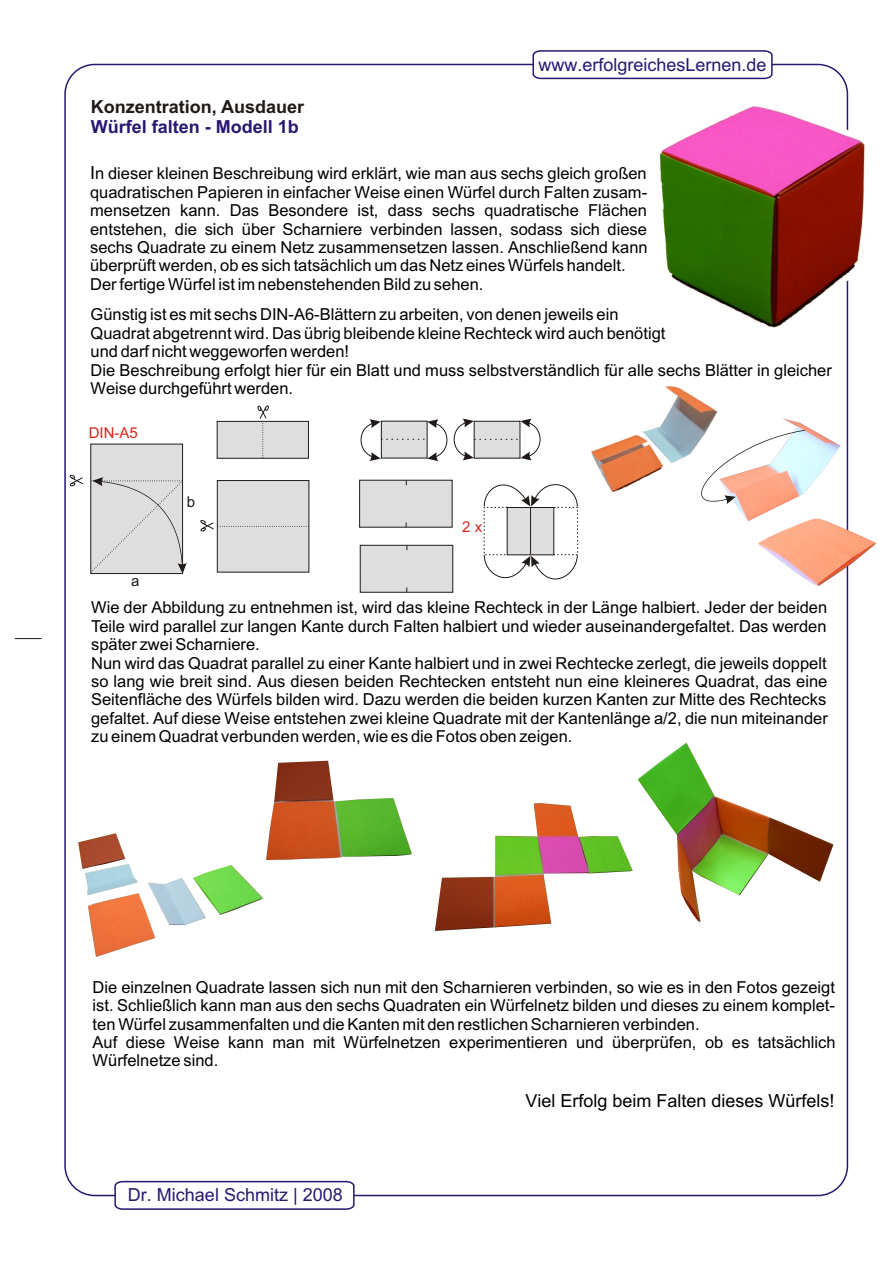
<style>
.page{position:relative;width:894px;height:1263px;background:#fff}
.page>*{position:absolute;margin:0;border:0;box-sizing:border-box;transform-origin:0 0}
.t1{font:18px "Arial";color:#291770}
.t2{font:18px "Arial";color:#000}
.t3{font:700 18px "Arial";color:#1f1a17}
.t4{font:700 18px "Arial";color:#291770}
.t5{font:16.5px/18.5px "Arial";color:#000}
.t6{font:15px "Arial";color:#d9261c}
.t7{font:15px "Arial";color:#1f1a17}
.s1{font-size:18px}
</style>
<div class="page">
<svg style="left:532px;top:50px;width:241px;height:30px"></svg>
<svg style="left:114px;top:1180px;width:241px;height:30px"></svg>
<svg style="left:15px;top:638px;width:27px;height:1px"></svg>
<div style="left:217px;top:480px;width:92px;height:93px;background:#dedede;border:1px solid #1f1a17"></div>
<div style="left:360px;top:545px;width:93px;height:48px;background:#dedede;border:1px solid #1f1a17"></div>
<div style="left:359px;top:480px;width:94px;height:48px;background:#dedede;border:1px solid #1f1a17"></div>
<div style="left:90px;top:444px;width:93px;height:130px;background:#dedede"></div>
<svg style="left:90px;top:477px;width:97px;height:97px"></svg>
<svg style="left:70px;top:474px;width:13px;height:13px"></svg>
<svg style="left:200px;top:519px;width:109px;height:13px"></svg>
<svg style="left:484px;top:555px;width:94px;height:25px"></svg>
<svg style="left:484px;top:484px;width:94px;height:23px"></svg>
<div style="left:507px;top:507px;width:47px;height:48px;background:#dedede"></div>
<hr style="left:530px;top:507px;width:1px;height:48px;background:#1f1a17">
<div style="left:217px;top:421px;width:92px;height:38px;background:#dedede;border:1px solid #1f1a17"></div>
<svg style="left:257px;top:405px;width:12px;height:53px"></svg>
<svg style="left:360px;top:419px;width:181px;height:42px"></svg>
<img style="left:758px;top:519px;width:118px;height:67px">
<img style="left:735px;top:418px;width:106px;height:103px">
<svg style="left:701px;top:430px;width:104px;height:74px"></svg>
<img style="left:659px;top:95px;width:206px;height:240px">
<img style="left:591px;top:386px;width:127px;height:110px">
<img style="left:78px;top:833px;width:47px;height:36px">
<img style="left:88px;top:893px;width:67px;height:64px">
<img style="left:85px;top:864px;width:53px;height:31px">
<img style="left:193px;top:865px;width:70px;height:50px">
<img style="left:148px;top:878px;width:58px;height:47px">
<img style="left:266px;top:761px;width:146px;height:99px">
<img style="left:435px;top:803px;width:198px;height:128px">
<img style="left:638px;top:743px;width:196px;height:179px">
<p class="t3" style="left:91px;top:100px;width:215px">Konzentration, Ausdauer</p>
<p class="t4" style="left:91px;top:120px;width:210px">Würfel falten - Modell 1b</p>
<p class="t1" style="left:539px;top:57px;width:230px">www.erfolgreichesLernen.de</p>
<p class="t5" style="left:90px;top:165px;width:559px"><span class="s1">I</span>n dieser kleinen Beschreibung wird erklärt, wie man aus sechs gleich großen quadratischen Papieren in einfacher Weise einen Würfel durch Falten zusam&shy;mensetzen kann. Das Besondere ist, dass sechs quadratische Flächen entstehen, die sich über Scharniere verbinden lassen, sodass sich diese sechs Quadrate zu einem Netz zusammensetzen lassen. Anschließend kann überprüft werden, ob es sich tatsächlich um das Netz eines Würfels handelt.<br>Der fertige Würfel ist im nebenstehenden Bild zu sehen.</p>
<p class="t5" style="left:91px;top:307px;width:743px">Günstig ist es mit sechs DIN-A6-Blättern zu arbeiten, von denen jeweils ein<br>Quadrat abgetrennt wird. Das übrig bleibende kleine Rechteck wird auch benötigt<br>und darf nicht weggeworfen werden!<br>Die Beschreibung erfolgt hier für ein Blatt und muss selbstverständlich für alle sechs Blätter in gleicher Weise durchgeführt werden.</p>
<p class="t6" style="left:89px;top:427px;width:51px">DIN-A5</p>
<p class="t7" style="left:131px;top:575px;width:10px">a</p>
<p class="t7" style="left:187px;top:497px;width:10px">b</p>
<p class="t6" style="left:462px;top:521px;width:22px">2 x</p>
<p class="t5" style="left:91px;top:600px;width:738px">Wie der Abbildung zu entnehmen ist, wird das kleine Rechteck in der Länge halbiert. Jeder der beiden Teile wird parallel zur langen Kante durch Falten halbiert und wieder auseinandergefaltet. Das werden später zwei Scharniere.<br>Nun wird das Quadrat parallel zu einer Kante halbiert und in zwei Rechtecke zerlegt, die jeweils doppelt so lang wie breit sind. Aus diesen beiden Rechtecken entsteht nun eine kleineres Quadrat, das eine Seitenfläche des Würfels bilden wird. Dazu werden die beiden kurzen Kanten zur Mitte des Rechtecks gefaltet. Auf diese Weise entstehen zwei kleine Quadrate mit der Kantenlänge a/2, die nun miteinander zu einem Quadrat verbunden werden, wie es die Fotos oben zeigen.</p>
<p class="t5" style="left:93px;top:979px;width:745px">Die einzelnen Quadrate lassen sich nun mit den Scharnieren verbinden, so wie es in den Fotos gezeigt ist. Schließlich kann man aus den sechs Quadraten ein Würfelnetz bilden und dieses zu einem komplet&shy;ten Würfel zusammenfalten und die Kanten mit den restlichen Scharnieren verbinden.<br>Auf diese Weise kann man mit Würfelnetzen experimentieren und überprüfen, ob es tatsächlich Würfelnetze sind.</p>
<p class="t1" style="left:128px;top:1187px;width:216px">Dr. Michael Schmitz | 2008</p>
<p class="t2" style="left:526px;top:1094px;width:311px">Viel Erfolg beim Falten dieses Würfels!</p>
</div>
